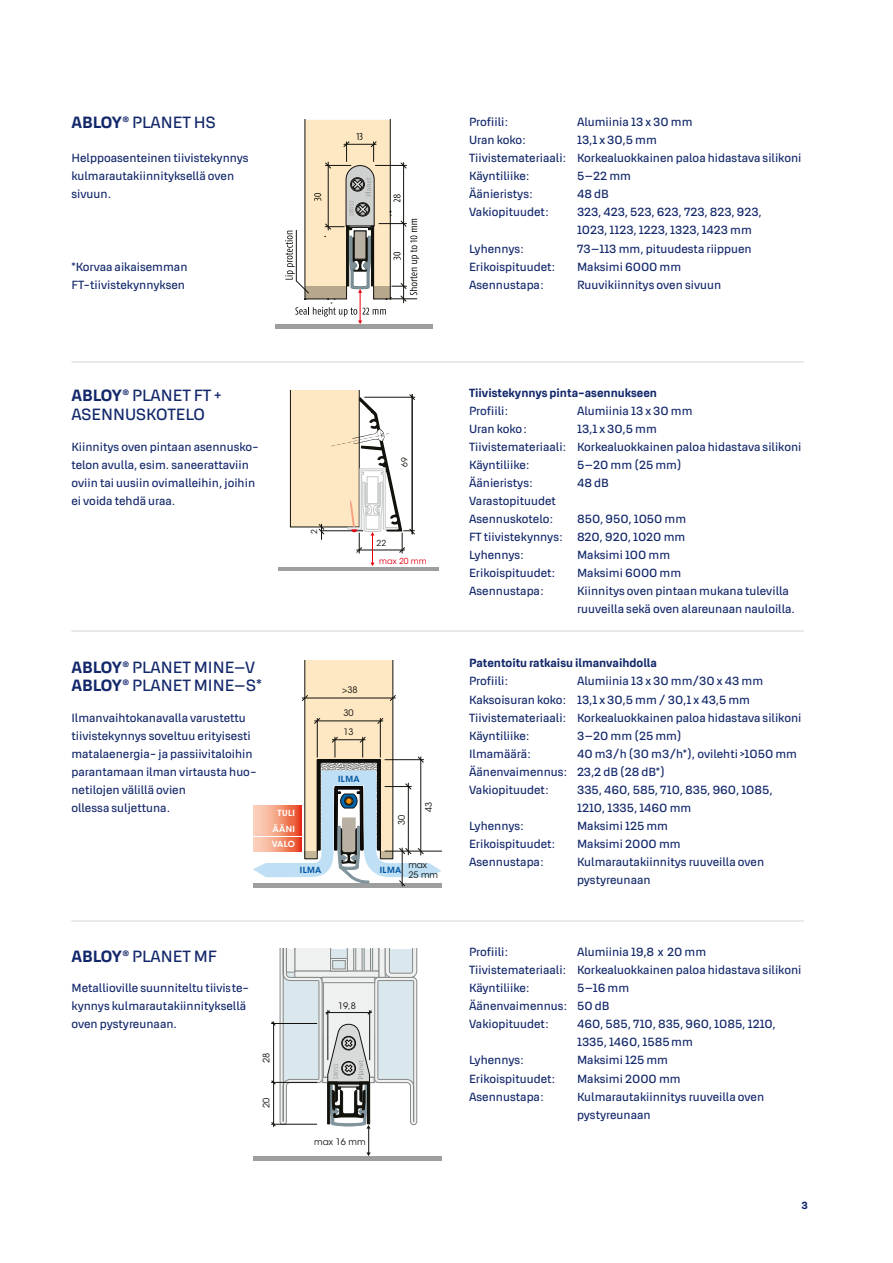
<style>
.page{position:relative;width:893px;height:1263px;background:#fff}
.page>*{position:absolute;margin:0;border:0;box-sizing:border-box;transform-origin:0 0}
.t1{font:16.5px/18px "Abloy Sans OT";color:#13286b}
.t2{font:12px/18px "Abloy Sans OT";color:#13286b}
.t3{font:700 12px "Abloy Sans OT";color:#13286b}
.t4{font:700 10.5px "Abloy Sans OT";color:#13286b}
.t5{font:8.85px/10.6px "ITC Avant Garde Std";color:#12120d}
.t6{font:600 8.4px/15.6px "ITC Avant Garde Std";letter-spacing:.05em;color:#fff;text-align:justify}
.t7{font:600 8.4px "ITC Avant Garde Std";letter-spacing:.05em;color:#0055a3}
.t8{font:8.25px "ITC Avant Garde Std";color:#e40012}
.t9{font:8.25px "ITC Avant Garde Std";color:#12120d}
.s1{font-weight:700}
</style>
<div class="page">
<hr style="left:278px;top:567px;width:160px;height:4px;background:#9d9e9e">
<hr style="left:372px;top:533px;width:1px;height:31px;background:#e7000e">
<svg style="left:290px;top:390px;width:125px;height:163px"></svg>
<hr style="left:253px;top:1156px;width:188px;height:4px;background:#9d9e9e">
<svg style="left:271px;top:949px;width:146px;height:207px"></svg>
<svg style="left:253px;top:660px;width:189px;height:228px"></svg>
<hr style="left:402px;top:848px;width:1px;height:38px;background:#12120d">
<hr style="left:71px;top:361px;width:733px;height:1px;background:#d8dada">
<hr style="left:71px;top:630px;width:733px;height:2px;background:#d8dada">
<hr style="left:71px;top:920px;width:733px;height:1px;background:#d8dada">
<div style="left:275px;top:324px;width:158px;height:5px;background:#9d9e9e"></div>
<svg style="left:285px;top:120px;width:134px;height:204px"></svg>
<h1 class="t1" style="left:71px;top:112px;width:146px"><span class="s1">ABLOY®</span> PLANET HS</h1>
<p class="t2" style="left:71px;top:149px;width:179px">Helppoasenteinen tiivistekynnys kulmarautakiinnityksellä oven sivuun.</p>
<p class="t2" style="left:71px;top:257px;width:118px">*Korvaa aikaisemman<br>FT-tiivistekynnyksen</p>
<p class="t2" style="left:469px;top:112px;width:41px">Profiili:</p>
<p class="t2" style="left:577px;top:112px;width:117px">Alumiinia 13 x 30 mm</p>
<p class="t2" style="left:469px;top:130px;width:59px">Uran koko:</p>
<p class="t2" style="left:469px;top:130px;width:334px;text-indent:108px">13,1 x 30,5 mm<br>Tiivistemateriaali: Korkealuokkainen paloa hidastava silikoni<br>Käyntiliike:</p>
<p class="t2" style="left:577px;top:166px;width:55px">5–22 mm</p>
<p class="t2" style="left:469px;top:185px;width:66px">Äänieristys:</p>
<p class="t2" style="left:577px;top:185px;width:33px">48 dB</p>
<p class="t2" style="left:469px;top:203px;width:81px">Vakiopituudet:</p>
<p class="t2" style="left:577px;top:203px;width:186px">323, 423, 523, 623, 723, 823, 923,<br>1023, 1123, 1223, 1323, 1423 mm</p>
<p class="t2" style="left:469px;top:239px;width:57px">Lyhennys:</p>
<p class="t2" style="left:577px;top:239px;width:176px">73–113 mm, pituudesta riippuen</p>
<p class="t2" style="left:469px;top:257px;width:88px">Erikoispituudet:</p>
<p class="t2" style="left:577px;top:257px;width:106px">Maksimi 6000 mm</p>
<p class="t2" style="left:469px;top:275px;width:76px">Asennustapa:</p>
<p class="t2" style="left:577px;top:275px;width:146px">Ruuvikiinnitys oven sivuun</p>
<h1 class="t1" style="left:71px;top:386px;width:152px"><span class="s1">ABLOY®</span> PLANET FT +<br>ASENNUSKOTELO</h1>
<p class="t2" style="left:71px;top:437px;width:189px">Kiinnitys oven pintaan asennusko&shy;telon avulla, esim. saneerattaviin oviin tai uusiin ovimalleihin, joihin ei voida tehdä uraa.</p>
<p class="t9" style="left:309px;top:534px;width:6px;rotate:-90deg">2</p>
<p class="t9" style="left:399px;top:467px;width:11px;rotate:-90deg">69</p>
<p class="t9" style="left:377px;top:538px;width:11px">22</p>
<p class="t8" style="left:379px;top:556px;width:49px">max 20 mm</p>
<h1 class="t1" style="left:71px;top:657px;width:192px"><span class="s1">ABLOY®</span> PLANET MINE–V<br><span class="s1">ABLOY®</span> PLANET MINE–S*</h1>
<p class="t2" style="left:71px;top:708px;width:187px">Ilmanvaihtokanavalla varustettu tiivistekynnys soveltuu erityisesti matalaenergia- ja passiivitaloihin parantamaan ilman virtausta huo&shy;netilojen välillä ovien<br>ollessa suljettuna.</p>
<p class="t6" style="left:272px;top:805px;width:25px;text-indent:6px">TULI ÄÄNI VALO</p>
<p class="t7" style="left:300px;top:865px;width:23px">ILMA</p>
<p class="t5" style="left:342px;top:685px;width:17px">&gt;38</p>
<p class="t5" style="left:343px;top:708px;width:12px">30</p>
<p class="t5" style="left:343px;top:727px;width:12px">13</p>
<p class="t7" style="left:338px;top:773px;width:23px">ILMA</p>
<p class="t5" style="left:396px;top:825px;width:12px;rotate:-90deg">30</p>
<p class="t5" style="left:424px;top:812px;width:12px;rotate:-90deg">43</p>
<p class="t7" style="left:380px;top:865px;width:23px">ILMA</p>
<p class="t5" style="left:408px;top:859px;width:31px">max<br>25 mm</p>
<h1 class="t1" style="left:71px;top:947px;width:147px"><span class="s1">ABLOY®</span> PLANET MF</h1>
<p class="t2" style="left:71px;top:978px;width:179px">Metallioville suunniteltu tiiviste&shy;kynnys kulmarautakiinnityksellä oven pystyreunaan.</p>
<p class="t5" style="left:261px;top:1063px;width:12px;rotate:-90deg">28</p>
<p class="t5" style="left:261px;top:1108px;width:12px;rotate:-90deg">20</p>
<p class="t5" style="left:338px;top:1000px;width:19px">19,8</p>
<p class="t5" style="left:314px;top:1136px;width:53px">max 16 mm</p>
<p class="t3" style="left:469px;top:384px;width:190px">Tiivistekynnys pinta-asennukseen</p>
<p class="t2" style="left:469px;top:401px;width:41px">Profiili:</p>
<p class="t2" style="left:577px;top:401px;width:117px">Alumiinia 13 x 30 mm</p>
<p class="t2" style="left:469px;top:419px;width:59px">Uran koko:</p>
<p class="t2" style="left:469px;top:419px;width:334px;text-indent:108px">13,1 x 30,5 mm<br>Tiivistemateriaali: Korkealuokkainen paloa hidastava silikoni<br>Käyntiliike:</p>
<p class="t2" style="left:577px;top:455px;width:106px">5–20 mm (25 mm)</p>
<p class="t2" style="left:469px;top:473px;width:66px">Äänieristys:</p>
<p class="t2" style="left:577px;top:473px;width:33px">48 dB</p>
<p class="t2" style="left:469px;top:491px;width:88px">Varastopituudet<br>Asennuskotelo:</p>
<p class="t2" style="left:469px;top:509px;width:219px;text-align:justify;text-indent:108px">850, 950, 1050 mm FT tiivistekynnys: 820, 920, 1020 mm Lyhennys:</p>
<p class="t2" style="left:577px;top:545px;width:95px">Maksimi 100 mm</p>
<p class="t2" style="left:469px;top:563px;width:88px">Erikoispituudet:</p>
<p class="t2" style="left:577px;top:563px;width:106px">Maksimi 6000 mm</p>
<p class="t2" style="left:469px;top:581px;width:76px">Asennustapa:</p>
<p class="t2" style="left:577px;top:581px;width:219px">Kiinnitys oven pintaan mukana tulevilla ruuveilla sekä oven alareunaan nauloilla.</p>
<p class="t3" style="left:469px;top:654px;width:189px">Patentoitu ratkaisu ilmanvaihdolla</p>
<p class="t2" style="left:469px;top:672px;width:41px">Profiili:</p>
<p class="t2" style="left:469px;top:672px;width:334px;text-indent:108px">Alumiinia 13 x 30 mm/30 x 43 mm Kaksoisuran koko: 13,1 x 30,5 mm / 30,1 x 43,5 mm Tiivistemateriaali: Korkealuokkainen paloa hidastava silikoni Käyntiliike:</p>
<p class="t2" style="left:577px;top:726px;width:106px">3–20 mm (25 mm)</p>
<p class="t2" style="left:469px;top:744px;width:330px;text-indent:108px">40 m3/h (30 m3/h*), ovilehti &gt;1050 mm<br>Äänenvaimennus: 23,2 dB (28 dB*)<br>Vakiopituudet:</p>
<p class="t2" style="left:469px;top:744px;width:64px">Ilmamäärä:</p>
<p class="t2" style="left:577px;top:780px;width:197px">335, 460, 585, 710, 835, 960, 1085,<br>1210, 1335, 1460 mm</p>
<p class="t2" style="left:469px;top:816px;width:57px">Lyhennys:</p>
<p class="t2" style="left:577px;top:816px;width:93px">Maksimi 125 mm</p>
<p class="t2" style="left:469px;top:834px;width:88px">Erikoispituudet:</p>
<p class="t2" style="left:577px;top:834px;width:105px">Maksimi 2000 mm</p>
<p class="t2" style="left:469px;top:852px;width:76px">Asennustapa:</p>
<p class="t2" style="left:577px;top:852px;width:189px">Kulmarautakiinnitys ruuveilla oven pystyreunaan</p>
<p class="t2" style="left:469px;top:942px;width:334px;text-indent:108px">Alumiinia 19,8 x 20 mm<br>Tiivistemateriaali: Korkealuokkainen paloa hidastava silikoni<br>Käyntiliike:</p>
<p class="t2" style="left:469px;top:942px;width:41px">Profiili:</p>
<p class="t2" style="left:469px;top:978px;width:162px;text-indent:108px">5–16 mm<br>Äänenvaimennus: 50 dB<br>Vakiopituudet:</p>
<p class="t2" style="left:577px;top:1014px;width:200px">460, 585, 710, 835, 960, 1085, 1210,<br>1335, 1460, 1585mm</p>
<p class="t2" style="left:469px;top:1051px;width:57px">Lyhennys:</p>
<p class="t2" style="left:577px;top:1051px;width:93px">Maksimi 125 mm</p>
<p class="t2" style="left:469px;top:1069px;width:88px">Erikoispituudet:</p>
<p class="t2" style="left:577px;top:1069px;width:105px">Maksimi 2000 mm</p>
<p class="t2" style="left:469px;top:1087px;width:76px">Asennustapa:</p>
<p class="t2" style="left:577px;top:1087px;width:189px">Kulmarautakiinnitys ruuveilla oven pystyreunaan</p>
<p class="t4" style="left:801px;top:1198px;width:8px">3</p>
</div>
